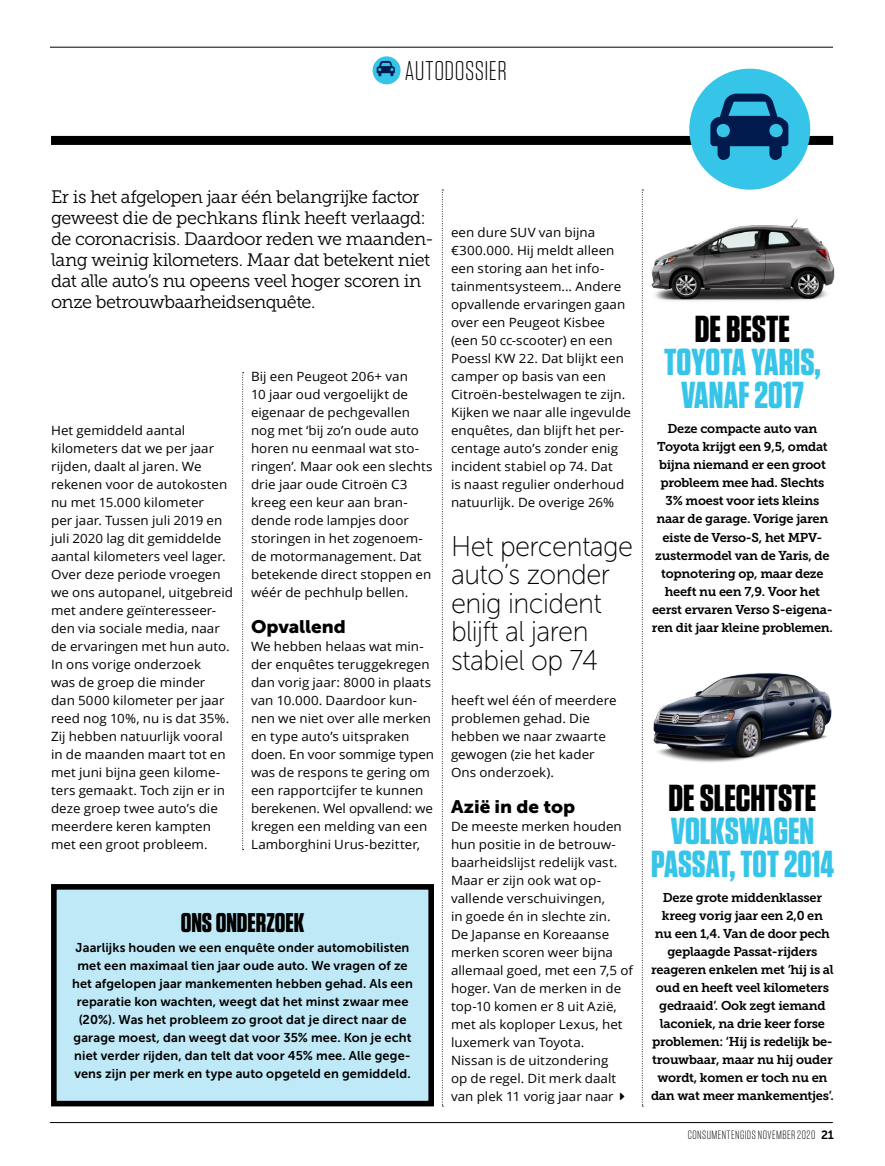
<style>
.page{position:relative;width:885px;height:1166px;background:#fff}
.page>*{position:absolute;margin:0;border:0;box-sizing:border-box;transform-origin:0 0}
.t1{font:700 37.5px/33px "Tungsten";color:#36c5e9;text-align:center}
.t2{font:700 37.5px "Tungsten";color:#000}
.t3{font:28.5px/28.5px "Museo Sans 100";letter-spacing:-.02em;color:#000;scale:.95 1}
.t4{font:700 27px "Tungsten";color:#000}
.t5{font:300 27px "Tungsten";letter-spacing:.02em;color:#000}
.t6{font:18px/21px "Museo Slab 300";letter-spacing:-.03em;color:#000}
.t7{font:18px "Museo Sans 900";letter-spacing:-.005em;color:#000;scale:1.05 1}
.t8{font:12.75px/18px "Open Sans";letter-spacing:.005em;color:#000;scale:1.05 1}
.t9{font:12.75px/18px "Museo Slab 700";letter-spacing:-.02em;color:#000;text-align:center}
.t10{font:12.75px/18px "Museo Sans 700";letter-spacing:.01em;color:#000;text-align:center}
.t11{font:300 12px "Tungsten";letter-spacing:.04em;color:#000}
.s1{font-family:"Museo Sans 700";font-weight:400}
</style>
<div class="page">
<hr style="left:50px;top:1121px;width:782px;height:1px;background:#000">
<hr style="left:50px;top:47px;width:782px;height:1px;background:#000">
<div style="left:51px;top:136px;width:782px;height:9px;background:#000"></div>
<svg style="left:242px;top:372px;width:2px;height:478px"></svg>
<svg style="left:442px;top:190px;width:1px;height:916px"></svg>
<svg style="left:641px;top:190px;width:2px;height:916px"></svg>
<div style="left:372px;top:56px;width:28px;height:28px;background:#36c5e9;border-radius:50%"></div>
<div style="left:54px;top:886px;width:377px;height:217px;background:#c0e9f8"></div>
<div style="left:51px;top:883px;width:383px;height:223px;border:6px solid #000"></div>
<img style="left:651px;top:219px;width:184px;height:82px">
<img style="left:653px;top:673px;width:179px;height:90px">
<div style="left:689px;top:69px;width:121px;height:121px;background:#36c5e9;border-radius:50%"></div>
<h3 class="t5" style="left:405px;top:57px;width:104px">AUTODOSSIER</h3>
<p class="t6" style="left:51px;top:186px;width:384px">Er is het afgelopen jaar één belangrijke factor geweest die de pechkans flink heeft verlaagd: de coronacrisis. Daardoor reden we maanden&shy;lang weinig kilometers. Maar dat betekent niet dat alle auto’s nu opeens veel hoger scoren in onze betrouwbaarheidsenquête.</p>
<p class="t8" style="left:51px;top:421px;width:175px">Het gemiddeld aantal kilometers dat we per jaar rijden, daalt al jaren. We rekenen voor de autokosten nu met 15.000 kilometer<br>per jaar. Tussen juli 2019 en juli 2020 lag dit gemiddelde aantal kilometers veel lager.<br>Over deze periode vroegen we ons autopanel, uitgebreid met andere geïnteresseer&shy;den via sociale media, naar de ervaringen met hun auto.<br>In ons vorige onderzoek<br>was de groep die minder<br>dan 5000 kilometer per jaar reed nog 10%, nu is dat 35%.<br>Zij hebben natuurlijk vooral in de maanden maart tot en met juni bijna geen kilome&shy;ters gemaakt. Toch zijn er in deze groep twee auto’s die meerdere keren kampten met een groot probleem.</p>
<p class="t8" style="left:251px;top:367px;width:174px">Bij een Peugeot 206+ van<br>10 jaar oud vergoelijkt de eigenaar de pechgevallen nog met ‘bij zo’n oude auto horen nu eenmaal wat sto&shy;ringen’. Maar ook een slechts drie jaar oude Citroën C3 kreeg een keur aan bran&shy;dende rode lampjes door storingen in het zogenoem&shy;de motormanagement. Dat betekende direct stoppen en wéér de pechhulp bellen.</p>
<h3 class="t7" style="left:251px;top:616px;width:92px">Opvallend</h3>
<p class="t8" style="left:251px;top:637px;width:176px">We hebben helaas wat min&shy;der enquêtes teruggekregen dan vorig jaar: 8000 in plaats van 10.000. Daardoor kun&shy;nen we niet over alle merken en type auto’s uitspraken doen. En voor sommige typen was de respons te gering om een rapportcijfer te kunnen berekenen. Wel opvallend: we kregen een melding van een<br>Lamborghini Urus-bezitter,</p>
<h3 class="t4" style="left:181px;top:908px;width:125px">ONS ONDERZOEK</h3>
<p class="t10" style="left:72px;top:938px;width:342px">Jaarlijks houden we een enquête onder automobilisten met een maximaal tien jaar oude auto. We vragen of ze het afgelopen jaar mankementen hebben gehad. Als een reparatie kon wachten, weegt dat het minst zwaar mee (20%). Was het probleem zo groot dat je direct naar de garage moest, dan weegt dat voor 35% mee. Kon je echt niet verder rijden, dan telt dat voor 45% mee. Alle gege&shy;vens zijn per merk en type auto opgeteld en gemiddeld.</p>
<p class="t8" style="left:451px;top:223px;width:173px">een dure SUV van bijna €300.000. Hij meldt alleen een storing aan het info&shy;tainmentsysteem... Andere opvallende ervaringen gaan over een Peugeot Kisbee (een 50 cc-scooter) en een<br>Poessl KW 22. Dat blijkt een camper op basis van een<br>Citroën-bestelwagen te zijn.<br>Kijken we naar alle ingevulde enquêtes, dan blijft het per&shy;centage auto’s zonder enig incident stabiel op 74. Dat<br>is naast regulier onderhoud natuurlijk. De overige 26%</p>
<h2 class="t3" style="left:451px;top:532px;width:193px">Het percentage auto’s zonder enig incident blijft al jaren stabiel op 74</h2>
<p class="t8" style="left:451px;top:691px;width:159px">heeft wel één of meerdere problemen gehad. Die hebben we naar zwaarte gewogen (zie het kader<br>Ons onderzoek).</p>
<h3 class="t7" style="left:451px;top:796px;width:120px">Azië in de top</h3>
<p class="t8" style="left:451px;top:817px;width:175px">De meeste merken houden hun positie in de betrouw&shy;baarheidslijst redelijk vast.<br>Maar er zijn ook wat op&shy;vallende verschuivingen,<br>in goede én in slechte zin.<br>De Japanse en Koreaanse merken scoren weer bijna allemaal goed, met een 7,5 of hoger. Van de merken in de top-10 komen er 8 uit Azië, met als koploper Lexus, het luxemerk van Toyota.<br>Nissan is de uitzondering<br>op de regel. Dit merk daalt van plek 11 vorig jaar naar</p>
<h1 class="t2" style="left:694px;top:309px;width:97px">DE BESTE</h1>
<h1 class="t1" style="left:664px;top:347px;width:158px">TOYOTA YARIS,<br>VANAF 2017</h1>
<p class="t9" style="left:652px;top:420px;width:182px">Deze compacte auto van<br>Toyota krijgt een 9,5, omdat bijna niemand er een groot probleem mee had. Slechts<br>3% moest voor iets kleins naar de garage. Vorige jaren eiste de Verso-S, het MPV&shy;zustermodel van de Yaris, de topnotering op, maar deze heeft nu een 7,9. Voor het eerst ervaren Verso S-eigena&shy;ren dit jaar kleine problemen.</p>
<h1 class="t2" style="left:668px;top:777px;width:149px">DE SLECHTSTE</h1>
<h1 class="t1" style="left:651px;top:815px;width:184px">VOLKSWAGEN<br>PASSAT, TOT 2014</h1>
<p class="t9" style="left:651px;top:888px;width:184px">Deze grote middenklasser kreeg vorig jaar een 2,0 en<br>nu een 1,4. Van de door pech geplaagde Passat-rijders reageren enkelen met ‘hij is al oud en heeft veel kilometers gedraaid’. Ook zegt iemand laconiek, na drie keer forse problemen: ‘Hij is redelijk be&shy;trouwbaar, maar nu hij ouder wordt, komen er toch nu en dan wat meer mankementjes’.</p>
<p class="t11" style="left:687px;top:1128px;width:147px">CONSUMENTENGIDS NOVEMBER 2020 <span class="s1">21</span></p>
</div>
